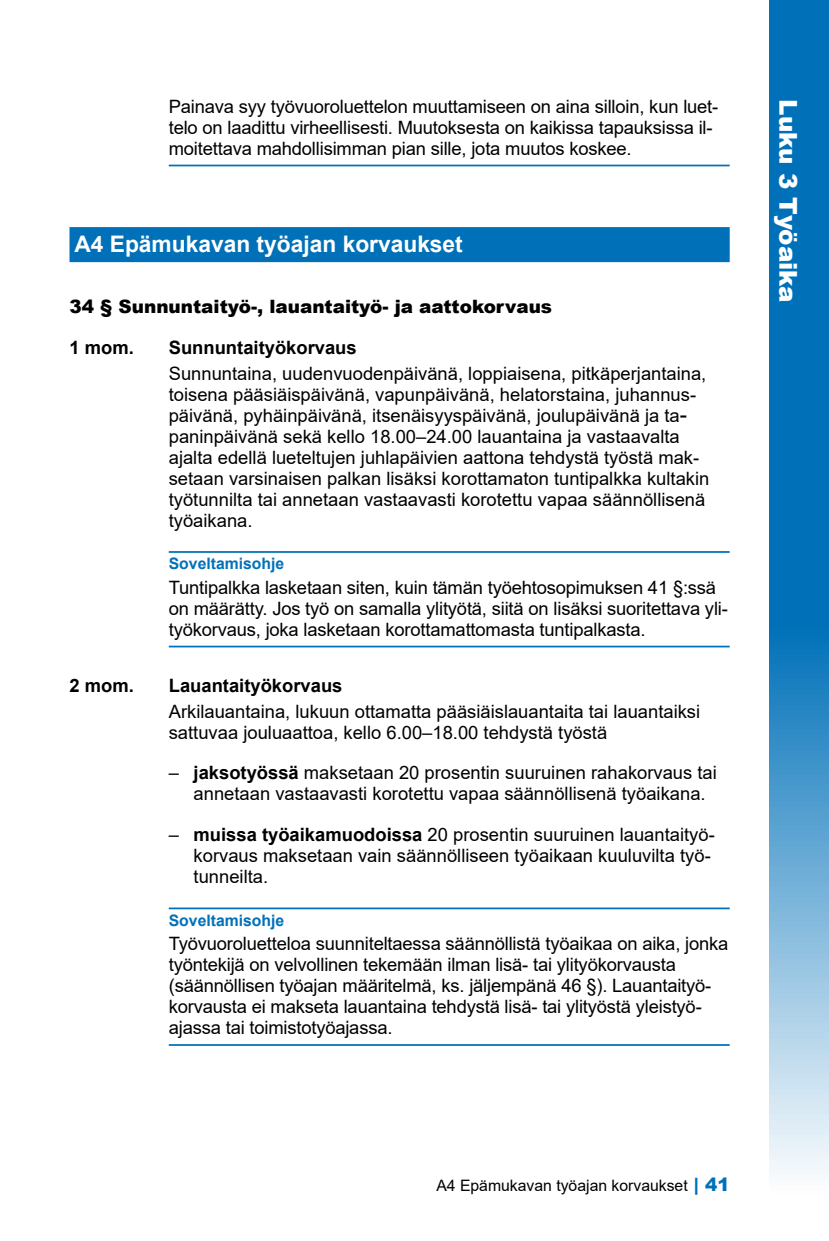
<style>
.page{position:relative;width:829px;height:1241px;background:#fff}
.page>*{position:absolute;margin:0;border:0;box-sizing:border-box;transform-origin:0 0}
.t1{font:900 24.5px "Arial";color:#fff}
.t2{font:700 22.75px "Arial";color:#fff}
.t3{font:18.38px/21px "Arial";color:#000}
.t4{font:700 18.38px "Arial";color:#000}
.t5{font:900 18.38px "Arial";color:#000}
.t6{font:15.75px "Arial";color:#000}
.t7{font:700 15.75px "Arial";color:#0071b9}
.s1{font-weight:700}
.s2{font-weight:900;font-size:18.38px;color:#0071b9}
</style>
<div class="page">
<svg style="left:769px;top:0;width:59px;height:1175px;background:#3990c8"></svg>
<hr style="left:169px;top:165px;width:560px;height:1px;background:#0071b9">
<div style="left:69px;top:227px;width:660px;height:35px;background:#0071b9"></div>
<hr style="left:169px;top:551px;width:560px;height:1px;background:#0071b9">
<hr style="left:169px;top:645px;width:560px;height:2px;background:#0071b9">
<hr style="left:169px;top:907px;width:560px;height:2px;background:#0071b9">
<hr style="left:169px;top:1043px;width:560px;height:2px;background:#0071b9">
<p class="t3" style="left:169px;top:96px;width:551px">Painava syy työvuoroluettelon muuttamiseen on aina silloin, kun luet&shy;telo on laadittu virheellisesti. Muutoksesta on kaikissa tapauksissa il&shy;moitettava mahdollisimman pian sille, jota muutos koskee.</p>
<p class="t2" style="left:74px;top:228px;width:390px">A4 Epämukavan työajan korvaukset</p>
<p class="t5" style="left:69px;top:293px;width:484px">34 § Sunnuntaityö-, lauantaityö- ja aattokorvaus</p>
<p class="t4" style="left:69px;top:334px;width:66px">1 mom.</p>
<p class="t4" style="left:169px;top:334px;width:189px">Sunnuntaityökorvaus</p>
<p class="t3" style="left:169px;top:362px;width:542px">Sunnuntaina, uudenvuodenpäivänä, loppiaisena, pitkäperjantaina, toisena pääsiäispäivänä, vapunpäivänä, helatorstaina, juhannus&shy;päivänä, pyhäinpäivänä, itsenäisyyspäivänä, joulupäivänä ja ta&shy;paninpäivänä sekä kello 18.00–24.00 lauantaina ja vastaavalta ajalta edellä lueteltujen juhlapäivien aattona tehdystä työstä mak&shy;setaan varsinaisen palkan lisäksi korottamaton tuntipalkka kultakin työtunnilta tai annetaan vastaavasti korotettu vapaa säännöllisenä työaikana.</p>
<p class="t7" style="left:169px;top:552px;width:117px">Soveltamisohje</p>
<p class="t3" style="left:169px;top:576px;width:560px">Tuntipalkka lasketaan siten, kuin tämän työehtosopimuksen 41 §:ssä on määrätty. Jos työ on samalla ylityötä, siitä on lisäksi suoritettava yli&shy;työkorvaus, joka lasketaan korottamattomasta tuntipalkasta.</p>
<p class="t4" style="left:69px;top:672px;width:66px">2 mom.</p>
<p class="t4" style="left:169px;top:672px;width:175px">Lauantaityökorvaus</p>
<p class="t3" style="left:169px;top:700px;width:533px">Arkilauantaina, lukuun ottamatta pääsiäislauantaita tai lauantaiksi sattuvaa jouluaattoa, kello 6.00–18.00 tehdystä työstä</p>
<p class="t3" style="left:193px;top:762px;width:524px;text-indent:-25px">– <span class="s1">jaksotyössä</span> maksetaan 20 prosentin suuruinen rahakorvaus tai annetaan vastaavasti korotettu vapaa säännöllisenä työaikana.</p>
<p class="t3" style="left:193px;top:824px;width:522px;text-indent:-25px">– <span class="s1">muissa työaikamuodoissa</span> 20 prosentin suuruinen lauantaityö&shy;korvaus maksetaan vain säännölliseen työaikaan kuuluvilta työ&shy;tunneilta.</p>
<p class="t7" style="left:169px;top:908px;width:117px">Soveltamisohje</p>
<p class="t3" style="left:169px;top:932px;width:561px">Työvuoroluetteloa suunniteltaessa säännöllistä työaikaa on aika, jonka työntekijä on velvollinen tekemään ilman lisä- tai ylityökorvausta (säännöllisen työajan määritelmä, ks. jäljempänä 46 §). Lauantaityö&shy;korvausta ei makseta lauantaina tehdystä lisä- tai ylityöstä yleistyö&shy;ajassa tai toimistotyöajassa.</p>
<h1 class="t1" style="left:805px;top:99px;width:205px;rotate:90deg">Luku 3 Työaika</h1>
<p class="t6" style="left:436px;top:1174px;width:295px">A4 Epämukavan työajan korvaukset <span class="s2">| 41</span></p>
</div>
